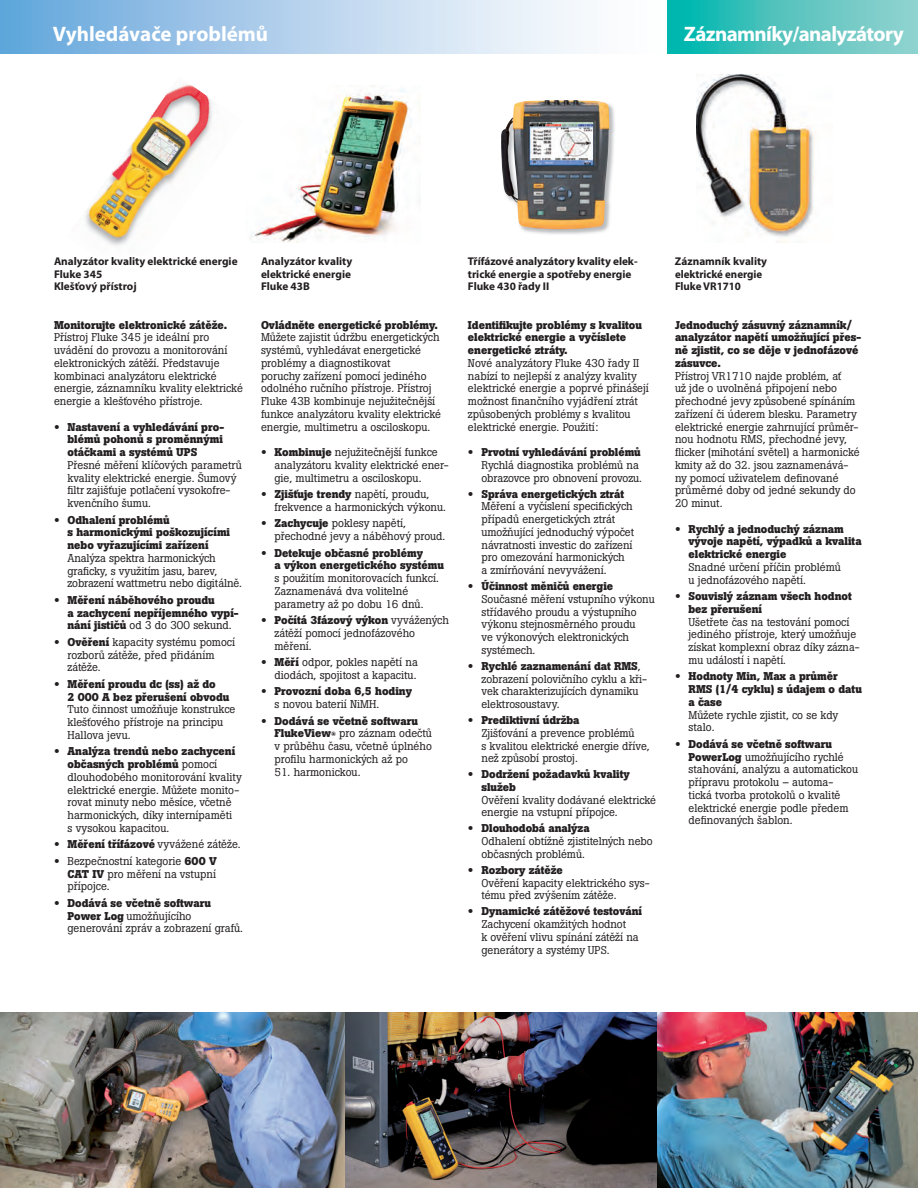
<style>
.page{position:relative;width:918px;height:1188px;background:#fff}
.page>*{position:absolute;margin:0;border:0;box-sizing:border-box;transform-origin:0 0}
.t1{font:700 21px "Myriad Pro";letter-spacing:-.02em;color:#fff}
.t2{font:700 21px "Myriad Pro";color:#fff}
.t3{font:11.25px/12.8px "Boton Pro";color:#231f20}
.t4{font:700 11.25px/12.8px "Boton Pro";color:#231f20}
.t5{font:700 11.25px/12.8px "Myriad Pro";color:#231f20}
.s1{font-family:"Helvetica Neue LT Std";font-stretch:expanded}
.s2{font-weight:400}
.s3{font-family:"Helvetica Neue LT Std";font-weight:700;font-stretch:expanded}
.s4{font-weight:700}
.s5{font-weight:700;font-size:6.15px}
</style>
<div class="page">
<div style="left:0;top:0;width:668px;height:54px;background:linear-gradient(to right,#68a7dc,#fff)"></div>
<img style="left:85px;top:84px;width:128px;height:162px">
<img style="left:250px;top:86px;width:162px;height:157px">
<img style="left:696px;top:75px;width:118px;height:168px">
<svg style="left:667px;top:0;width:251px;height:54px;background:#4fc4be"></svg>
<img style="left:0;top:1012px;width:346px;height:176px">
<img style="left:346px;top:1012px;width:572px;height:176px">
<img style="left:523px;top:104px;width:92px;height:130px">
<img style="left:501px;top:100px;width:108px;height:130px">
<h1 class="t2" style="left:53px;top:26px;width:217px">Vyhledávače problémů</h1>
<h1 class="t1" style="left:684px;top:26px;width:221px">Záznamníky/analyzátory</h1>
<p class="t5" style="left:54px;top:256px;width:185px">Analyzátor kvality elektrické energie<br>Fluke 345<br>Klešťový přístroj</p>
<p class="t4" style="left:54px;top:319px;width:175px">Monitorujte elektronické zátěže.</p>
<p class="t3" style="left:54px;top:332px;width:190px">Přístroj Fluke 345 je ideální pro uvádění do provozu a monitorování elektronických zátěží. Představuje kombinaci analyzátoru elektrické energie, záznamníku kvality elektrické energie a klešťového přístroje.</p>
<p class="t4" style="left:68px;top:421px;width:158px;text-align:justify;text-indent:-14px"><span class="s1">•</span> Nastavení a vyhledávání pro&shy;blémů pohonů s proměnnými otáčkami a systémů UPS</p>
<p class="t3" style="left:68px;top:460px;width:176px">Přesné měření klíčových parametrů kvality elektrické energie. Šumový filtr zajišťuje potlačení vysokofre&shy;kvenčního šumu.</p>
<p class="t4" style="left:68px;top:514px;width:164px;text-indent:-14px"><span class="s1">•</span> Odhalení problémů<br>s harmonickými poškozujícími nebo vyřazujícími zařízení</p>
<p class="t3" style="left:68px;top:553px;width:176px">Analýza spektra harmonických graficky, s využitím jasu, barev, zobrazení wattmetru nebo digitálně.</p>
<p class="t4" style="left:68px;top:595px;width:173px;text-indent:-14px"><span class="s1">•</span> Měření náběhového proudu<br>a zachycení nepříjemného vypí&shy;nání jističů <span class="s2">od 3 do 300 sekund.</span></p>
<p class="t3" style="left:68px;top:637px;width:169px;text-indent:-14px"><span class="s3">•</span> <span class="s4">Ověření</span> kapacity systému pomocí rozborů zátěže, před přidáním zátěže.</p>
<p class="t4" style="left:68px;top:679px;width:163px;text-indent:-14px"><span class="s1">•</span> Měření proudu dc (ss) až do<br>2 000 A bez přerušení obvodu</p>
<p class="t3" style="left:68px;top:704px;width:169px">Tuto činnost umožňuje konstrukce klešťového přístroje na principu<br>Hallova jevu.</p>
<p class="t3" style="left:68px;top:746px;width:176px;text-indent:-14px"><span class="s3">•</span> <span class="s4">Analýza trendů nebo zachycení občasných problémů</span> pomocí dlouhodobého monitorování kvality elektrické energie. Můžete monito&shy;rovat minuty nebo měsíce, včetně harmonických, díky internípaměti<br>s vysokou kapacitou.</p>
<p class="t4" style="left:54px;top:839px;width:188px"><span class="s1">•</span> Měření třífázové <span class="s2">vyvážené zátěže.</span></p>
<p class="t3" style="left:68px;top:856px;width:151px;text-align:justify;text-indent:-14px"><span class="s3">•</span> Bezpečnostní kategorie <span class="s4">600 V CAT IV</span> pro měření na vstupní přípojce.</p>
<p class="t3" style="left:68px;top:898px;width:177px;text-indent:-14px"><span class="s3">•</span> <span class="s4">Dodává se včetně softwaru<br>Power Log</span> umožňujícího generování zpráv a zobrazení grafů.</p>
<p class="t5" style="left:261px;top:256px;width:93px;text-align:justify">Analyzátor kvality elektrické energie Fluke 43B</p>
<p class="t4" style="left:261px;top:319px;width:178px">Ovládněte energetické problémy.</p>
<p class="t3" style="left:261px;top:332px;width:182px">Můžete zajistit údržbu energetických systémů, vyhledávat energetické problémy a diagnostikovat<br>poruchy zařízení pomocí jediného odolného ručního přístroje. Přístroj Fluke 43B kombinuje nejužitečnější funkce analyzátoru kvality elektrické energie, multimetru a osciloskopu.</p>
<p class="t3" style="left:275px;top:447px;width:176px;text-indent:-14px"><span class="s3">•</span> <span class="s4">Kombinuje</span> nejužitečnější funkce analyzátoru kvality elektrické ener&shy;gie, multimetru a osciloskopu.</p>
<p class="t3" style="left:275px;top:489px;width:173px;text-indent:-14px"><span class="s3">•</span> <span class="s4">Zjišťuje trendy</span> napětí, proudu, frekvence a harmonických výkonu.</p>
<p class="t3" style="left:275px;top:518px;width:172px;text-indent:-14px"><span class="s3">•</span> <span class="s4">Zachycuje</span> poklesy napětí, přechodné jevy a náběhový proud.</p>
<p class="t4" style="left:275px;top:547px;width:171px;text-indent:-14px"><span class="s1">•</span> Detekuje občasné problémy<br>a výkon energetického systému</p>
<p class="t3" style="left:275px;top:573px;width:166px">s použitím monitorovacích funkcí.<br>Zaznamenává dva volitelné parametry až po dobu 16 dnů.</p>
<p class="t3" style="left:275px;top:615px;width:176px;text-indent:-14px"><span class="s3">•</span> <span class="s4">Počítá 3fázový výkon</span> vyvážených zátěží pomocí jednofázového měření.</p>
<p class="t3" style="left:261px;top:657px;width:158px;text-align:right"><span class="s3">•</span> <span class="s4">Měří</span> odpor, pokles napětí na diodách, spojitost a kapacitu.</p>
<p class="t4" style="left:275px;top:686px;width:139px;text-indent:-14px"><span class="s1">•</span> Provozní doba 6,5 hodiny <span class="s2">s novou baterií NiMH.</span></p>
<p class="t3" style="left:274px;top:715px;width:159px;text-indent:-13px"><span class="s3">•</span> <span class="s4">Dodává se včetně softwaru<br>FlukeView</span><span class="s5">®</span> pro záznam odečtů v průběhu času, včetně úplného profilu harmonických až po</p>
<p class="t3" style="left:274px;top:766px;width:88px">51. harmonickou.</p>
<p class="t5" style="left:468px;top:256px;width:171px">Třífázové analyzátory kvality elek&shy;trické energie a spotřeby energie<br>Fluke 430 řady II</p>
<p class="t4" style="left:468px;top:319px;width:176px">Identifikujte problémy s kvalitou elektrické energie a vyčíslete energetické ztráty.</p>
<p class="t3" style="left:468px;top:358px;width:183px">Nové analyzátory Fluke 430 řady II nabízí to nejlepší z analýzy kvality elektrické energie a poprvé přinášejí možnost finančního vyjádření ztrát způsobených problémy s kvalitou elektrické energie. Použití:</p>
<p class="t3" style="left:481px;top:447px;width:162px;text-indent:-14px"><span class="s3">•</span> <span class="s4">Prvotní vyhledávání problémů<br></span>Rychlá diagnostika problémů na obrazovce pro obnovení provozu.</p>
<p class="t3" style="left:481px;top:488px;width:154px;text-indent:-14px"><span class="s3">•</span> <span class="s4">Správa energetických ztrát<br></span>Měření a vyčíslení specifických případů energetických ztrát umožňující jednoduchý výpočet návratnosti investic do zařízení pro omezování harmonických<br>a zmírňování nevyvážení.</p>
<p class="t3" style="left:481px;top:581px;width:175px;text-indent:-14px"><span class="s3">•</span> <span class="s4">Účinnost měničů energie<br></span>Současné měření vstupního výkonu střídavého proudu a výstupního výkonu stejnosměrného proudu<br>ve výkonových elektronických systémech.</p>
<p class="t3" style="left:481px;top:661px;width:167px;text-indent:-14px"><span class="s3">•</span> <span class="s4">Rychlé zaznamenání dat RMS</span>, zobrazení polovičního cyklu a kři&shy;vek charakterizujících dynamiku elektrosoustavy.</p>
<p class="t3" style="left:481px;top:715px;width:170px;text-indent:-14px"><span class="s3">•</span> <span class="s4">Prediktivní údržba<br></span>Zjišťování a prevence problémů<br>s kvalitou elektrické energie dříve, než způsobí prostoj.</p>
<p class="t4" style="left:481px;top:769px;width:150px;text-indent:-14px"><span class="s1">•</span> Dodržení požadavků kvality služeb</p>
<p class="t3" style="left:481px;top:795px;width:176px">Ověření kvality dodávané elektrické energie na vstupní přípojce.</p>
<p class="t3" style="left:481px;top:823px;width:173px;text-indent:-14px"><span class="s3">•</span> <span class="s4">Dlouhodobá analýza<br></span>Odhalení obtížně zjistitelných nebo občasných problémů.</p>
<p class="t3" style="left:481px;top:865px;width:170px;text-indent:-14px"><span class="s3">•</span> <span class="s4">Rozbory zátěže<br></span>Ověření kapacity elektrického sys&shy;tému před zvýšením zátěže.</p>
<p class="t3" style="left:481px;top:906px;width:162px;text-indent:-14px"><span class="s3">•</span> <span class="s4">Dynamické zátěžové testování<br></span>Zachycení okamžitých hodnot<br>k ověření vlivu spínání zátěží na generátory a systémy UPS.</p>
<p class="t5" style="left:675px;top:255px;width:94px">Záznamník kvality elektrické energie<br>Fluke VR1710</p>
<p class="t4" style="left:675px;top:319px;width:188px">Jednoduchý zásuvný záznamník/ analyzátor napětí umožňující přes&shy;ně zjistit, co se děje v jednofázové zásuvce.</p>
<p class="t3" style="left:675px;top:370px;width:186px">Přístroj VR1710 najde problém, ať<br>už jde o uvolněná připojení nebo přechodné jevy způsobené spínáním zařízení či úderem blesku. Parametry elektrické energie zahrnující průměr&shy;nou hodnotu RMS, přechodné jevy, flicker (mihotání světel) a harmonické kmity až do 32. jsou zaznamenává&shy;ny pomocí uživatelem definované průměrné doby od jedné sekundy do<br>20 minut.</p>
<p class="t4" style="left:688px;top:523px;width:175px;text-indent:-14px"><span class="s1">•</span> Rychlý a jednoduchý záznam vývoje napětí, výpadků a kvalita elektrické energie</p>
<p class="t3" style="left:688px;top:562px;width:154px">Snadné určení příčin problémů u jednofázového napětí.</p>
<p class="t4" style="left:688px;top:591px;width:165px;text-indent:-14px"><span class="s1">•</span> Souvislý záznam všech hodnot bez přerušení</p>
<p class="t3" style="left:688px;top:616px;width:172px">Ušetřete čas na testování pomocí jediného přístroje, který umožňuje získat komplexní obraz díky zázna&shy;mu událostí i napětí.</p>
<p class="t4" style="left:688px;top:671px;width:175px;text-indent:-14px"><span class="s1">•</span> Hodnoty Min, Max a průměr<br>RMS (1/4 cyklu) s údajem o datu a čase</p>
<p class="t3" style="left:688px;top:709px;width:151px">Můžete rychle zjistit, co se kdy stalo.</p>
<p class="t3" style="left:688px;top:739px;width:171px;text-indent:-14px"><span class="s3">•</span> <span class="s4">Dodává se včetně softwaru<br>PowerLog</span> umožňujícího rychlé stahování, analýzu a automatickou přípravu protokolu – automa&shy;tická tvorba protokolů o kvalitě elektrické energie podle předem definovaných šablon.</p>
</div>
